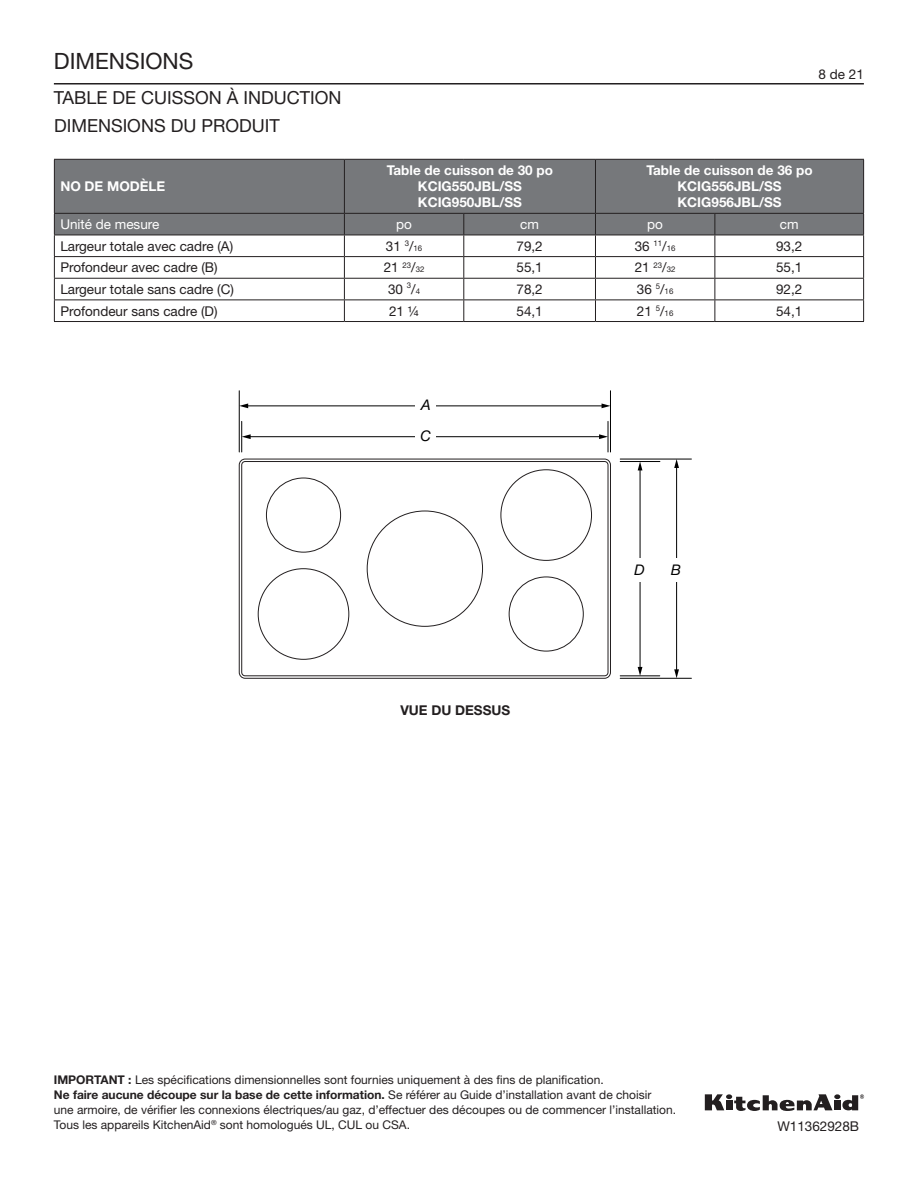
<style>
.page{position:relative;width:918px;height:1188px;background:#fff}
.page>*{position:absolute;margin:0;border:0;box-sizing:border-box;transform-origin:0 0}
.t1{font:22.5px "Helvetica Neue LT Std";color:#231f20}
.t2{font:18px "Helvetica Neue LT Std";color:#231f20}
.t3{font:italic 14.85px/30.8px "Neue Helvetica BQ";color:#000}
._2_Body{font:13.5px "Helvetica Neue LT Std";color:#231f20}
._1_Heading_3_Plus{font:700 13.5px/16.2px "Helvetica Neue LT Std";color:#fff}
.t4{font:13.5px "Helvetica Neue LT Std";color:#fff}
.t5{font:700 13.5px "Helvetica Neue LT Std";color:#231f20}
.t6{font:12px/15px "Helvetica Neue LT Std";color:#231f20}
._2_Body-2{font:7.8px "Helvetica Neue LT Std";color:#231f20}
.s1{font-size:7.8px}
.s2{font-size:13.5px}
.s3{font-weight:700}
</style>
<div class="page">
<hr style="left:54px;top:83px;width:810px;height:2px;background:#231f20">
<svg style="left:705px;top:1094px;width:159px;height:17px"></svg>
<div style="left:55px;top:160px;width:808px;height:75px;background:#76787b"></div>
<hr style="left:54px;top:235px;width:290px;height:1px;background:#231f20">
<hr style="left:344px;top:235px;width:120px;height:1px;background:#231f20">
<hr style="left:464px;top:235px;width:131px;height:1px;background:#231f20">
<hr style="left:595px;top:235px;width:120px;height:1px;background:#231f20">
<hr style="left:715px;top:235px;width:149px;height:1px;background:#231f20">
<hr style="left:54px;top:256px;width:290px;height:1px;background:#231f20">
<hr style="left:344px;top:256px;width:120px;height:1px;background:#231f20">
<hr style="left:464px;top:256px;width:131px;height:1px;background:#231f20">
<hr style="left:595px;top:256px;width:120px;height:1px;background:#231f20">
<hr style="left:715px;top:256px;width:149px;height:1px;background:#231f20">
<hr style="left:54px;top:278px;width:290px;height:1px;background:#231f20">
<hr style="left:344px;top:278px;width:120px;height:1px;background:#231f20">
<hr style="left:464px;top:278px;width:131px;height:1px;background:#231f20">
<hr style="left:595px;top:278px;width:120px;height:1px;background:#231f20">
<hr style="left:715px;top:278px;width:149px;height:1px;background:#231f20">
<hr style="left:54px;top:300px;width:290px;height:1px;background:#231f20">
<hr style="left:344px;top:300px;width:120px;height:1px;background:#231f20">
<svg style="left:344px;top:214px;width:1px;height:107px"></svg>
<hr style="left:464px;top:300px;width:131px;height:1px;background:#231f20">
<svg style="left:463px;top:214px;width:1px;height:107px"></svg>
<hr style="left:595px;top:300px;width:120px;height:1px;background:#231f20">
<svg style="left:595px;top:214px;width:1px;height:107px"></svg>
<hr style="left:715px;top:300px;width:149px;height:1px;background:#231f20">
<svg style="left:715px;top:214px;width:1px;height:107px"></svg>
<hr style="left:54px;top:321px;width:290px;height:1px;background:#231f20">
<hr style="left:344px;top:321px;width:120px;height:1px;background:#231f20">
<hr style="left:464px;top:321px;width:131px;height:1px;background:#231f20">
<hr style="left:595px;top:321px;width:120px;height:1px;background:#231f20">
<hr style="left:715px;top:321px;width:149px;height:1px;background:#231f20">
<hr style="left:54px;top:159px;width:290px;height:1px;background:#231f20">
<hr style="left:344px;top:159px;width:120px;height:1px;background:#231f20">
<hr style="left:344px;top:160px;width:1px;height:53px;background:#231f20">
<hr style="left:464px;top:159px;width:131px;height:1px;background:#231f20">
<hr style="left:595px;top:159px;width:120px;height:1px;background:#231f20">
<hr style="left:595px;top:160px;width:1px;height:53px;background:#231f20">
<hr style="left:715px;top:159px;width:149px;height:1px;background:#231f20">
<hr style="left:863px;top:160px;width:1px;height:53px;background:#231f20">
<hr style="left:54px;top:213px;width:290px;height:1px;background:#231f20">
<hr style="left:344px;top:213px;width:120px;height:1px;background:#231f20">
<hr style="left:464px;top:213px;width:131px;height:1px;background:#231f20">
<hr style="left:595px;top:213px;width:120px;height:1px;background:#231f20">
<hr style="left:715px;top:213px;width:149px;height:1px;background:#231f20">
<svg style="left:863px;top:214px;width:1px;height:107px"></svg>
<svg style="left:54px;top:214px;width:1px;height:107px"></svg>
<hr style="left:54px;top:160px;width:1px;height:53px;background:#231f20">
<div style="left:239px;top:459px;width:372px;height:220px;border:1px solid #231f20;border-radius:6px"></div>
<div style="left:241px;top:461px;width:367px;height:215px;border:1px solid #231f20;border-radius:3px"></div>
<div style="left:266px;top:478px;width:75px;height:75px;border:1px solid #231f20;border-radius:50%"></div>
<div style="left:509px;top:577px;width:75px;height:75px;border:1px solid #231f20;border-radius:50%"></div>
<hr style="left:620px;top:459px;width:71px;height:1px;background:#000">
<hr style="left:620px;top:461px;width:40px;height:1px;background:#000">
<hr style="left:620px;top:675px;width:40px;height:1px;background:#000">
<hr style="left:620px;top:678px;width:71px;height:1px;background:#000">
<hr style="left:239px;top:391px;width:1px;height:61px;background:#000">
<hr style="left:241px;top:421px;width:1px;height:31px;background:#000">
<hr style="left:608px;top:421px;width:1px;height:31px;background:#000">
<hr style="left:610px;top:391px;width:1px;height:61px;background:#000">
<hr style="left:247px;top:405px;width:356px;height:1px;background:#000">
<svg style="left:239px;top:403px;width:9px;height:5px"></svg>
<svg style="left:602px;top:403px;width:8px;height:5px"></svg>
<hr style="left:249px;top:436px;width:352px;height:1px;background:#000">
<svg style="left:242px;top:434px;width:9px;height:5px"></svg>
<svg style="left:599px;top:434px;width:9px;height:5px"></svg>
<hr style="left:640px;top:469px;width:1px;height:200px;background:#000">
<svg style="left:638px;top:462px;width:4px;height:8px"></svg>
<svg style="left:638px;top:667px;width:4px;height:9px"></svg>
<hr style="left:676px;top:466px;width:1px;height:205px;background:#000">
<svg style="left:674px;top:459px;width:5px;height:9px"></svg>
<svg style="left:674px;top:669px;width:5px;height:9px"></svg>
<div style="left:415px;top:394px;width:21px;height:24px;background:#fff"></div>
<div style="left:415px;top:425px;width:21px;height:24px;background:#fff"></div>
<div style="left:630px;top:558px;width:20px;height:24px;background:#fff"></div>
<div style="left:666px;top:558px;width:21px;height:24px;background:#fff"></div>
<h1 class="t1" style="left:54px;top:48px;width:141px">DIMENSIONS</h1>
<h2 class="t2" style="left:54px;top:87px;width:289px">TABLE DE CUISSON À INDUCTION</h2>
<p class="t2" style="left:54px;top:115px;width:227px">DIMENSIONS DU PRODUIT</p>
<p class="_1_Heading_3_Plus" style="left:60px;top:178px;width:107px">NO DE MODÈLE</p>
<p class="_1_Heading_3_Plus" style="left:387px;top:162px;width:168px">Table de cuisson de 30 po</p>
<p class="_1_Heading_3_Plus" style="left:418px;top:178px;width:106px">KCIG550JBL/SS<br>KCIG950JBL/SS</p>
<p class="_2_Body" style="left:819px;top:66px;width:47px">8 de 21</p>
<p class="_1_Heading_3_Plus" style="left:646px;top:162px;width:168px">Table de cuisson de 36 po</p>
<p class="_1_Heading_3_Plus" style="left:678px;top:178px;width:106px">KCIG556JBL/SS<br>KCIG956JBL/SS</p>
<p class="t4" style="left:60px;top:216px;width:101px">Unité de mesure</p>
<p class="t4" style="left:396px;top:216px;width:17px">po</p>
<p class="t4" style="left:520px;top:216px;width:20px">cm</p>
<p class="t4" style="left:647px;top:216px;width:17px">po</p>
<p class="t4" style="left:780px;top:216px;width:20px">cm</p>
<p class="_2_Body" style="left:60px;top:238px;width:174px">Largeur totale avec cadre (A)</p>
<p class="_2_Body" style="left:386px;top:238px;width:38px">31 <sup>3</sup>/<span class="s1">16</span></p>
<p class="_2_Body" style="left:517px;top:238px;width:28px">79,2</p>
<p class="_2_Body-2" style="left:635px;top:241px;width:42px"><span class="s2">36</span> 11<span class="s2">/</span>16</p>
<p class="_2_Body" style="left:776px;top:238px;width:28px">93,2</p>
<p class="_2_Body" style="left:60px;top:259px;width:159px">Profondeur avec cadre (B)</p>
<p class="_2_Body-2" style="left:384px;top:263px;width:42px"><span class="s2">21</span> 23<span class="s2">/</span>32</p>
<p class="_2_Body" style="left:517px;top:259px;width:28px">55,1</p>
<p class="_2_Body-2" style="left:635px;top:263px;width:42px"><span class="s2">21</span> 23<span class="s2">/</span>32</p>
<p class="_2_Body" style="left:776px;top:259px;width:28px">55,1</p>
<p class="_2_Body" style="left:60px;top:281px;width:175px">Largeur totale sans cadre (C)</p>
<p class="_2_Body" style="left:388px;top:281px;width:34px">30 <sup>3</sup>/<span class="s1">4</span></p>
<p class="_2_Body" style="left:517px;top:281px;width:28px">78,2</p>
<p class="_2_Body" style="left:637px;top:281px;width:38px">36 <sup>5</sup>/<span class="s1">16</span></p>
<p class="_2_Body" style="left:776px;top:281px;width:28px">92,2</p>
<p class="_2_Body" style="left:60px;top:303px;width:159px">Profondeur sans cadre (D)</p>
<p class="_2_Body" style="left:389px;top:303px;width:32px">21 1/4</p>
<p class="_2_Body" style="left:516px;top:303px;width:28px">54,1</p>
<p class="_2_Body" style="left:637px;top:303px;width:38px">21 <sup>5</sup>/<span class="s1">16</span></p>
<p class="_2_Body" style="left:776px;top:303px;width:28px">54,1</p>
<p class="t3" style="left:420px;top:390px;width:12px">A<br>C</p>
<p class="t5" style="left:400px;top:702px;width:111px">VUE DU DESSUS</p>
<p class="t3" style="left:635px;top:554px;width:12px">D</p>
<p class="t3" style="left:671px;top:554px;width:11px">B</p>
<p class="t6" style="left:54px;top:1072px;width:624px"><span class="s3">IMPORTANT :</span> Les spécifications dimensionnelles sont fournies uniquement à des fins de planification.<br><span class="s3">Ne faire aucune découpe sur la base de cette information.</span> Se référer au Guide d’installation avant de choisir<br>une armoire, de vérifier les connexions électriques/au gaz, d’effectuer des découpes ou de commencer l’installation.<br>Tous les appareils KitchenAid<sup>®</sup> sont homologués UL, CUL ou CSA.</p>
<p class="_2_Body" style="left:777px;top:1118px;width:83px">W11362928B</p>
</div>
